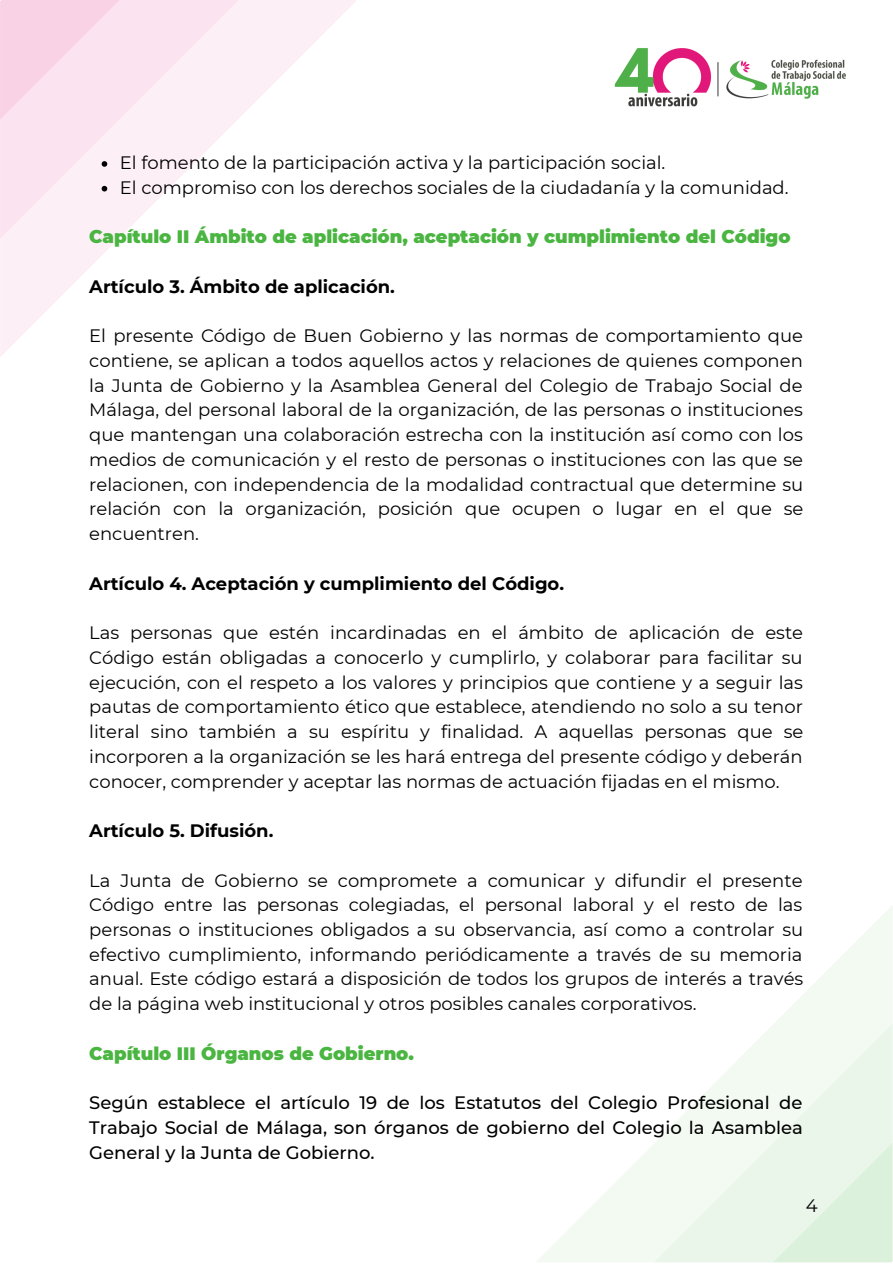
<style>
.page{position:relative;width:893px;height:1264px;background:#fff}
.page>*{position:absolute;margin:0;border:0;box-sizing:border-box;transform-origin:0 0}
.t1{font:18px/24.8px "Montserrat";color:#000;text-align:justify}
.t2{font:500 18px/24.8px "Montserrat";color:#000;text-align:justify}
.t3{font:700 18px "Montserrat";color:#000}
.t4{font:900 18px "Montserrat";color:#4ab540}
</style>
<div class="page">
<svg style="left:0;top:0;width:356px;height:357px"></svg>
<svg style="left:0;top:0;width:239px;height:239px;fill:#fdeff6"></svg>
<svg style="left:0;top:0;width:120px;height:120px;background:#f9dae9"></svg>
<svg style="left:537px;top:906px;width:355px;height:356px"></svg>
<svg style="left:654px;top:1023px;width:238px;height:239px;fill:#f2faf2"></svg>
<svg style="left:772px;top:1142px;width:120px;height:120px;background:#e3f3e2"></svg>
<img style="left:614px;top:48px;width:232px;height:59px">
<svg style="left:102px;top:161px;width:5px;height:6px"></svg>
<svg style="left:102px;top:186px;width:5px;height:5px"></svg>
<p class="t1" style="left:120px;top:150px;width:670px">El fomento de la participación activa y la participación social.<br>El compromiso con los derechos sociales de la ciudadanía y la comunidad.</p>
<p class="t4" style="left:89px;top:226px;width:702px">Capítulo II Ámbito de aplicación, aceptación y cumplimiento del Código</p>
<p class="t3" style="left:89px;top:275px;width:307px">Artículo 3. Ámbito de aplicación.</p>
<p class="t1" style="left:89px;top:323px;width:715px">El presente Código de Buen Gobierno y las normas de comportamiento que contiene, se aplican a todos aquellos actos y relaciones de quienes componen la Junta de Gobierno y la Asamblea General del Colegio de Trabajo Social de Málaga, del personal laboral de la organización, de las personas o instituciones que mantengan una colaboración estrecha con la institución así como con los medios de comunicación y el resto de personas o instituciones con las que se relacionen, con independencia de la modalidad contractual que determine su relación con la organización, posición que ocupen o lugar en el que se encuentren.</p>
<p class="t3" style="left:89px;top:572px;width:476px">Artículo 4. Aceptación y cumplimiento del Código.</p>
<p class="t1" style="left:89px;top:620px;width:715px">Las personas que estén incardinadas en el ámbito de aplicación de este Código están obligadas a conocerlo y cumplirlo, y colaborar para facilitar su ejecución, con el respeto a los valores y principios que contiene y a seguir las pautas de comportamiento ético que establece, atendiendo no solo a su tenor literal sino también a su espíritu y finalidad. A aquellas personas que se incorporen a la organización se les hará entrega del presente código y deberán conocer, comprender y aceptar las normas de actuación fijadas en el mismo.</p>
<p class="t3" style="left:89px;top:819px;width:186px">Artículo 5. Difusión.</p>
<p class="t1" style="left:89px;top:867px;width:715px">La Junta de Gobierno se compromete a comunicar y difundir el presente Código entre las personas colegiadas, el personal laboral y el resto de las personas o instituciones obligados a su observancia, así como a controlar su efectivo cumplimiento, informando periódicamente a través de su memoria anual. Este código estará a disposición de todos los grupos de interés a través de la página web institucional y otros posibles canales corporativos.</p>
<p class="t4" style="left:89px;top:1042px;width:326px">Capítulo III Órganos de Gobierno.</p>
<p class="t2" style="left:89px;top:1090px;width:715px">Según establece el artículo 19 de los Estatutos del Colegio Profesional de Trabajo Social de Málaga, son órganos de gobierno del Colegio la Asamblea General y la Junta de Gobierno.</p>
<p class="t1" style="left:805px;top:1193px;width:13px">4</p>
</div>
